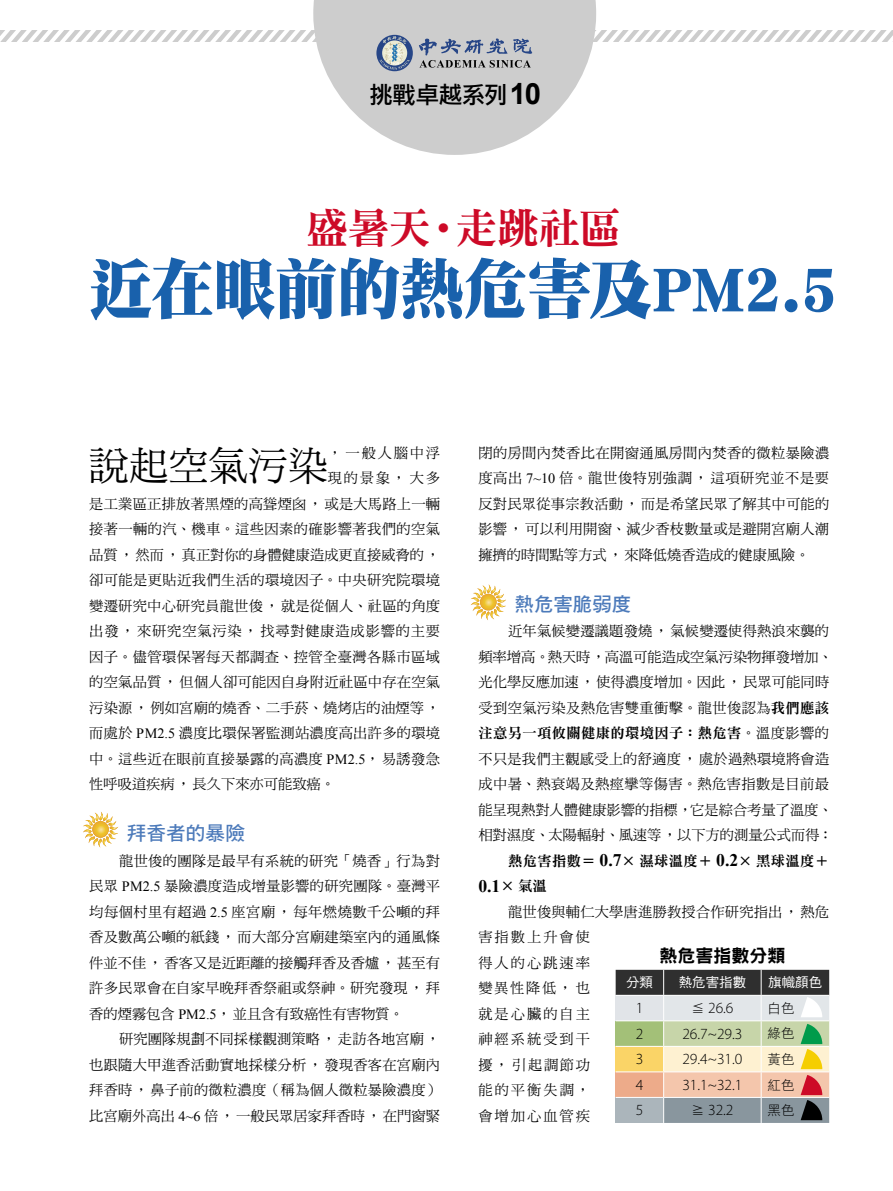
<style>
.page{position:relative;width:893px;height:1191px;background:#fff}
.page>*{position:absolute;margin:0;border:0;box-sizing:border-box;transform-origin:0 0}
.t1{font:66px "DF Ming Std W12";letter-spacing:-.025em;color:#1961ac}
.t2{font:42px "DF Ming Std W9";letter-spacing:-.01em;color:#cd0a27}
.t3{font:39.75px "DF Ming Std W5";color:#000}
.t4{font:23.4px "DF Li Hei Std W5";letter-spacing:-.01em;color:#000}
.t5{font:19.5px "DF Hei Std W7";letter-spacing:.005em;color:#4c7aba}
.t6{font:18px "DF Hei Std W9";color:#000}
.t7{font:700 17.7px "Times New Roman";color:#000}
.t8{font:300 15.45px "Myriad Pro";color:#000}
.t9{font:14.25px/25.5px "DF Ming Std W5";letter-spacing:.015em;color:#000;text-align:justify}
.t10{font:14.25px/25.5px "DF Ming Std W5";letter-spacing:.14em;color:#000}
.t11{font:14.25px "DF Ming Std W9";letter-spacing:.03em;color:#000}
.t12{font:14.25px "DF Ming Std W5";letter-spacing:.055em;color:#000}
.t13{font:13.5px "DF Hei Std W5";color:#fff}
.t14{font:13.5px "DF Hei Std W3";color:#000}
.s1{font-family:"Arial";font-weight:700;font-size:29.25px}
.s2{font-family:"Times New Roman"}
.s3{font-family:"DF Ming Std W9"}
.s4{font-family:"DF Ming Std W5"}
.s5{font-family:"Times New Roman";font-weight:700;font-size:17.7px}
.s6{font-family:"DF Ming Std W9";font-weight:400;font-size:14.25px}
.s7{font-family:"DF Hei Std W3";font-weight:400;font-size:13.5px}
</style>
<div class="page">
<svg style="left:313px;top:0;width:283px;height:155px;fill:#cdcdcd"></svg>
<svg style="left:83px;top:812px;width:35px;height:35px"></svg>
<svg style="left:471px;top:584px;width:35px;height:36px"></svg>
<svg style="left:616px;top:969px;width:213px;height:154px"></svg>
<svg style="left:0;top:19px;width:893px;height:51px"></svg>
<h3 class="t4" style="left:369px;top:81px;width:173px">挑戰卓越系列<span class="s1">10</span></h3>
<h2 class="t2" style="left:306px;top:205px;width:316px">盛暑天‧走跳社區</h2>
<h1 class="t1" style="left:89px;top:253px;width:751px">近在眼前的熱危害及PM2.5</h1>
<h3 class="t3" style="left:89px;top:444px;width:240px">說起空氣污染</h3>
<p class="t9" style="left:328px;top:439px;width:114px">，一般人腦中浮</p>
<p class="t9" style="left:328px;top:465px;width:114px">現的景象，大多</p>
<p class="t9" style="left:89px;top:490px;width:352px">是工業區正排放著黑煙的高聳煙囪，或是大馬路上一輛</p>
<p class="t9" style="left:89px;top:516px;width:352px">接著一輛的汽、機車。這些因素的確影響著我們的空氣</p>
<p class="t9" style="left:89px;top:541px;width:352px">品質，然而，真正對你的身體健康造成更直接威脅的，</p>
<p class="t9" style="left:89px;top:567px;width:352px">卻可能是更貼近我們生活的環境因子。中央研究院環境</p>
<p class="t9" style="left:89px;top:592px;width:352px">變遷研究中心研究員龍世俊，就是從個人、社區的角度</p>
<p class="t12" style="left:89px;top:623px;width:352px">出發，來研究空氣污染，找尋對健康造成影響的主要</p>
<p class="t9" style="left:89px;top:643px;width:352px">因子。儘管環保署每天都調查、控管全臺灣各縣市區域</p>
<p class="t9" style="left:89px;top:669px;width:352px">的空氣品質，但個人卻可能因自身附近社區中存在空氣</p>
<p class="t9" style="left:89px;top:694px;width:352px">污染源，例如宮廟的燒香、二手菸、燒烤店的油煙等，</p>
<p class="t9" style="left:89px;top:720px;width:352px">而處於 <span class="s2">PM2.5</span> 濃度比環保署監測站濃度高出許多的環境</p>
<p class="t9" style="left:89px;top:745px;width:352px">中。這些近在眼前直接暴露的高濃度 <span class="s2">PM2.5</span>，易誘發急</p>
<p class="t9" style="left:89px;top:771px;width:247px">性呼吸道疾病，長久下來亦可能致癌。</p>
<h3 class="t5" style="left:127px;top:822px;width:120px">拜香者的暴險</h3>
<p class="t9" style="left:89px;top:847px;width:352px;text-indent:30px">龍世俊的團隊是最早有系統的研究「燒香」行為對民眾 <span class="s2">PM2.5</span> 暴險濃度造成增量影響的研究團隊。臺灣平均每個村里有超過 <span class="s2">2.5</span> 座宮廟，每年燃燒數千公噸的拜香及數萬公噸的紙錢，而大部分宮廟建築室內的通風條件並不佳，香客又是近距離的接觸拜香及香爐，甚至有許多民眾會在自家早晚拜香祭祖或祭神。研究發現，拜香的煙霧包含 <span class="s2">PM2.5</span>，並且含有致癌性有害物質。</p>
<p class="t9" style="left:89px;top:1026px;width:352px;text-indent:30px">研究團隊規劃不同採樣觀測策略，走訪各地宮廟，也跟隨大甲進香活動實地採樣分析，發現香客在宮廟內拜香時，鼻子前的微粒濃度（稱為個人微粒暴險濃度）比宮廟外高出 <span class="s2">4~6</span> 倍，一般民眾居家拜香時，在門窗緊</p>
<p class="t9" style="left:478px;top:439px;width:352px">閉的房間內焚香比在開窗通風房間內焚香的微粒暴險濃度高出 <span class="s2">7~10</span> 倍。龍世俊特別強調，這項研究並不是要反對民眾從事宗教活動，而是希望民眾了解其中可能的影響，可以利用開窗、減少香枝數量或是避開宮廟人潮擁擠的時間點等方式，來降低燒香造成的健康風險。</p>
<h3 class="t5" style="left:514px;top:593px;width:118px">熱危害脆弱度</h3>
<p class="t9" style="left:478px;top:618px;width:356px;text-align:left;text-indent:30px">近年氣候變遷議題發燒，氣候變遷使得熱浪來襲的頻率增高。熱天時，高溫可能造成空氣污染物揮發增加、光化學反應加速，使得濃度增加。因此，民眾可能同時受到空氣污染及熱危害雙重衝擊。龍世俊認為<span class="s3">我們應該</span></p>
<p class="t11" style="left:478px;top:725px;width:352px">注意另一項攸關健康的環境因子：熱危害<span class="s4">。溫度影響的</span></p>
<p class="t9" style="left:478px;top:745px;width:356px;text-align:left">不只是我們主觀感受上的舒適度，處於過熱環境將會造成中暑、熱衰竭及熱痙攣等傷害。熱危害指數是目前最能呈現熱對人體健康影響的指標，它是綜合考量了溫度、相對濕度、太陽輻射、風速等，以下方的測量公式而得：</p>
<p class="t11" style="left:508px;top:853px;width:323px">熱危害指數＝ <span class="s5">0.7</span>× 濕球溫度＋ <span class="s5">0.2</span>× 黑球溫度＋</p>
<p class="t7" style="left:478px;top:873px;width:70px">0.1<span class="s6">× 氣溫</span></p>
<p class="t10" style="left:478px;top:898px;width:352px;text-indent:30px">龍世俊與輔仁大學唐進勝教授合作研究指出，熱危害指數上升會使<br>得人的心跳速率<br>變異性降低，也<br>就是心臟的自主<br>神經系統受到干<br>擾，引起調節功<br>能的平衡失調，<br>會增加心血管疾</p>
<p class="t6" style="left:659px;top:945px;width:127px">熱危害指數分類</p>
<p class="t13" style="left:626px;top:975px;width:28px">分類</p>
<p class="t13" style="left:679px;top:975px;width:69px">熱危害指數</p>
<p class="t13" style="left:768px;top:975px;width:55px">旗幟顏色</p>
<p class="t8" style="left:636px;top:998px;width:9px">1</p>
<p class="t8" style="left:691px;top:998px;width:44px"><span class="s7">≦</span> 26.6</p>
<p class="t14" style="left:767px;top:1000px;width:28px">白色</p>
<p class="t8" style="left:636px;top:1024px;width:9px">2</p>
<p class="t8" style="left:682px;top:1024px;width:62px">26.7~29.3</p>
<p class="t14" style="left:767px;top:1026px;width:28px">綠色</p>
<p class="t8" style="left:636px;top:1049px;width:9px">3</p>
<p class="t8" style="left:682px;top:1049px;width:62px">29.4~31.0</p>
<p class="t14" style="left:767px;top:1051px;width:28px">黃色</p>
<p class="t8" style="left:636px;top:1075px;width:9px">4</p>
<p class="t8" style="left:682px;top:1075px;width:62px">31.1~32.1</p>
<p class="t14" style="left:767px;top:1077px;width:28px">紅色</p>
<p class="t8" style="left:636px;top:1100px;width:9px">5</p>
<p class="t8" style="left:691px;top:1100px;width:44px"><span class="s7">≧</span> 32.2</p>
<p class="t14" style="left:767px;top:1102px;width:28px">黑色</p>
</div>
